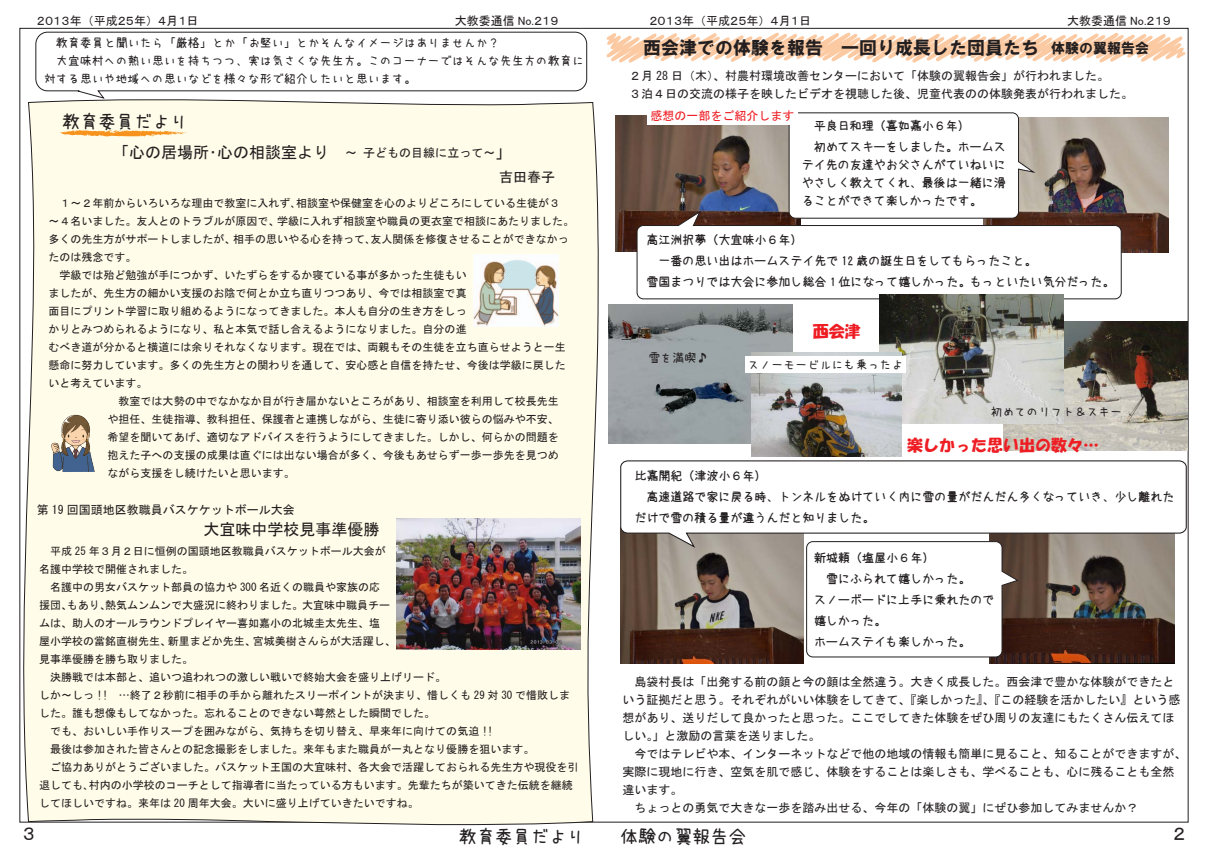
<style>
.page{position:relative;width:1208px;height:859px;background:#fff}
.page>*{position:absolute;margin:0;border:0;box-sizing:border-box;transform-origin:0 0}
.t1{font:18px "HG Soei Kakugothic UB";color:#231f20}
.t2{font:18px "uzura font";color:#231f20}
.t3{font:18px "MS P Gothic";color:#231f20}
.t4{font:16px "MS Gothic";color:#231f20}
.t5{font:16px "HG Soei Kakupoptai";color:#ee1d23}
.t6{font:14px "MS Gothic";color:#231f20}
.t7{font:12px/18px "MS Gothic";color:#231f20}
.t8{font:12px/21px "azukifont LB";color:#231f20}
.t9{font:12px/18px "uzura font";color:#231f20}
.t10{font:12px "MS P Gothic";color:#231f20}
.t11{font:12px "MS Gothic";color:#ee1d23}
.t12{font:11px/18px "MS Gothic";color:#231f20}
.s1{font-size:12px}
.s2{font-size:14px}
</style>
<div class="page">
<img style="left:620px;top:549px;width:183px;height:115px">
<img style="left:615px;top:116px;width:173px;height:136px">
<img style="left:1034px;top:117px;width:134px;height:136px">
<img style="left:989px;top:549px;width:185px;height:114px">
<svg style="left:636px;top:209px;width:486px;height:91px"></svg>
<svg style="left:604px;top:27px;width:584px;height:39px"></svg>
<svg style="left:788px;top:112px;width:246px;height:107px"></svg>
<svg style="left:620px;top:460px;width:567px;height:89px"></svg>
<svg style="left:805px;top:541px;width:213px;height:117px"></svg>
<img style="left:1003px;top:322px;width:184px;height:128px">
<img style="left:608px;top:305px;width:185px;height:138px">
<img style="left:879px;top:295px;width:184px;height:128px">
<img style="left:752px;top:352px;width:150px;height:105px">
<div style="left:745px;top:357px;width:161px;height:16px;background:#fff"></div>
<div style="left:647px;top:107px;width:150px;height:17px;background:#fff"></div>
<div style="left:19px;top:95px;width:580px;height:730px;background:#fffde9"></div>
<svg style="left:60px;top:130px;width:128px;height:7px"></svg>
<svg style="left:35px;top:32px;width:552px;height:67px"></svg>
<img style="left:396px;top:518px;width:184px;height:131px">
<img style="left:473px;top:255px;width:85px;height:72px">
<img style="left:45px;top:408px;width:57px;height:65px">
<p class="t10" style="left:37px;top:14px;width:163px">２０１３年（平成２５年）４月１日</p>
<p class="t10" style="left:455px;top:14px;width:105px">大教委通信 No.２１９</p>
<p class="t10" style="left:649px;top:14px;width:163px">２０１３年（平成２５年）４月１日</p>
<p class="t10" style="left:1067px;top:14px;width:105px">大教委通信 No.２１９</p>
<p class="t9" style="left:44px;top:34px;width:541px">　教育委員と聞いたら「厳格」とか「お堅い」とかそんなイメージはありませんか？<br>　大宜味村への熱い思いを持ちつつ、実は気さくな先生方。このコーナーではそんな先生方の教育に対する思いや地域への思いなどを様々な形で紹介したいと思います。</p>
<h1 class="t2" style="left:62px;top:113px;width:128px">教育委員だより</h1>
<h2 class="t4" style="left:113px;top:144px;width:400px">「心の居場所･心の相談室より　<span class="s1">～ 子どもの目線に立って～</span>」</h2>
<p class="t6" style="left:499px;top:169px;width:57px">吉田春子</p>
<p class="t12" style="left:49px;top:194px;width:513px">　１～２年前からいろいろな理由で教室に入れず､相談室や保健室を心のよりどころにしている生徒が３</p>
<p class="t12" style="left:49px;top:212px;width:527px">～４名いました。友人とのトラブルが原因で、学級に入れず相談室や職員の更衣室で相談にあたりました。</p>
<p class="t12" style="left:49px;top:230px;width:522px">多くの先生方がサポートしましたが、相手の思いやる心を持って､友人関係を修復させることができなかっ</p>
<p class="t12" style="left:49px;top:248px;width:89px">たのは残念です。</p>
<p class="t12" style="left:49px;top:266px;width:419px">　学級では殆ど勉強が手につかず、いたずらをするか寝ている事が多かった生徒もい</p>
<p class="t12" style="left:49px;top:284px;width:419px">ましたが、先生方の細かい支援のお陰で何とか立ち直りつつあり、今では相談室で真</p>
<p class="t12" style="left:49px;top:302px;width:419px">面目にプリント学習に取り組めるようになってきました。本人も自分の生き方をしっ</p>
<p class="t12" style="left:49px;top:320px;width:419px">かりとみつめられるようになり、私と本気で話し合えるようになりました。自分の進</p>
<p class="t12" style="left:49px;top:338px;width:518px">むべき道が分かると横道には余りそれなくなります。現在では、両親もその生徒を立ち直らせようと一生</p>
<p class="t12" style="left:49px;top:356px;width:518px">懸命に努力しています。多くの先生方との関わりを通して、安心感と自信を持たせ、今後は学級に戻した</p>
<p class="t12" style="left:49px;top:374px;width:100px">いと考えています。</p>
<p class="t12" style="left:108px;top:392px;width:453px">　教室では大勢の中でなかなか目が行き届かないところがあり、相談室を利用して校長先生</p>
<p class="t12" style="left:108px;top:410px;width:453px">や担任、生徒指導、教科担任、保護者と連携しながら、生徒に寄り添い彼らの悩みや不安、</p>
<p class="t12" style="left:108px;top:428px;width:453px">希望を聞いてあげ、適切なアドバイスを行うようにしてきました。しかし、何らかの問題を</p>
<p class="t12" style="left:108px;top:446px;width:453px">抱えた子への支援の成果は直ぐには出ない場合が多く、今後もあせらず一歩一歩先を見つめ</p>
<p class="t12" style="left:108px;top:464px;width:188px">ながら支援をし続けたいと思います。</p>
<p class="t7" style="left:37px;top:500px;width:259px">第 19 回国頭地区教職員バスケケットボール大会</p>
<h2 class="t4" style="left:204px;top:521px;width:177px">大宜味中学校見事準優勝</h2>
<p class="t12" style="left:39px;top:542px;width:541px">　平成 25 年３月２日に恒例の国頭地区教職員バスケットボール大会が<br>名護中学校で開催されました。<br>　名護中の男女バスケット部員の協力や 300 名近くの職員や家族の応<br>援団、もあり、熱気ムンムンで大盛況に終わりました。大宜味中職員チー<br>ムは、助人のオールラウンドプレイヤー喜如嘉小の北城圭太先生、塩<br>屋小学校の當銘直樹先生、新里まどか先生、宮城美樹さんらが大活躍し、<br>見事準優勝を勝ち取りました。<br>　決勝戦では本部と、追いつ追われつの激しい戦いで終始大会を盛り上げリード。<br>しか～しっ !!　…終了２秒前に相手の手から離れたスリーポイントが決まり、惜しくも 29 対 30 で惜敗しました。誰も想像もしてなかった。忘れることのできない萼然とした瞬間でした。<br>　でも、おいしい手作りスープを囲みながら、気持ちを切り替え、早来年に向けての気迫 !!<br>　最後は参加された皆さんとの記念撮影をしました。来年もまた職員が一丸となり優勝を狙います。<br>　ご協力ありがとうございました。バスケット王国の大宜味村、各大会で活躍しておられる先生方や現役を引退しても､村内の小学校のコーチとして指導者に当たっている方もいます。先輩たちが築いてきた伝統を継続してほしいですね。来年は 20 周年大会。大いに盛り上げていきたいですね。</p>
<h1 class="t3" style="left:23px;top:824px;width:14px">３</h1>
<h1 class="t2" style="left:459px;top:827px;width:127px">教育委員だより</h1>
<h1 class="t1" style="left:643px;top:39px;width:507px">西会津での体験を報告　一回り成長した団員たち <span class="s2">体験の翼報告会</span></h1>
<p class="t7" style="left:617px;top:67px;width:518px">　２月 28 日（木）、村農村環境改善センターにおいて「体験の翼報告会」が行われました。<br>　３泊４日の交流の様子を映したビデオを視聴した後、児童代表のの体験発表が行われました。</p>
<p class="t11" style="left:650px;top:110px;width:145px">感想の一部をご紹介します</p>
<p class="t8" style="left:802px;top:115px;width:205px">　平良日和理（喜如嘉小６年）<br>　初めてスキーをしました。ホームス</p>
<p class="t8" style="left:802px;top:155px;width:205px;line-height:18px;text-align:justify">テイ先の友達やお父さんがていねいにやさしく教えてくれ、最後は一緒に滑ることができて楽しかったです。</p>
<p class="t8" style="left:646px;top:229px;width:469px">高江洲択夢（大宜味小６年）<br>　一番の思い出はホームステイ先で 12 歳の誕生日をしてもらったこと。<br>雪国まつりでは大会に参加し総合１位になって嬉しかった。もっといたい気分だった。</p>
<p class="t9" style="left:648px;top:348px;width:61px">雪を満喫♪</p>
<h2 class="t5" style="left:813px;top:323px;width:49px">西会津</h2>
<p class="t9" style="left:747px;top:356px;width:157px">スノーモービルにも乗ったよ</p>
<p class="t9" style="left:990px;top:403px;width:133px">初めてのリフト＆スキー</p>
<h2 class="t5" style="left:907px;top:437px;width:193px">楽しかった思い出の数々…</h2>
<p class="t8" style="left:634px;top:465px;width:541px">比嘉開紀（津波小６年）<br>　高速道路で家に戻る時、トンネルをぬけていく内に雪の量がだんだん多くなっていき、少し離れただけで雪の積る量が違うんだと知りました。</p>
<p class="t8" style="left:814px;top:547px;width:181px">新城頼（塩屋小６年）<br>　雪にふられて嬉しかった。<br>スノーボードに上手に乗れたので嬉しかった。<br>ホームステイも楽しかった。</p>
<p class="t7" style="left:622px;top:672px;width:565px">　島袋村長は「出発する前の顔と今の顔は全然違う。大きく成長した。西会津で豊かな体験ができたという証拠だと思う。それぞれがいい体験をしてきて、『楽しかった』、『この経験を活かしたい』という感想があり、送りだして良かったと思った。ここでしてきた体験をぜひ周りの友達にもたくさん伝えてほしい。」と激励の言葉を送りました。<br>　今ではテレビや本、インターネットなどで他の地域の情報も簡単に見ること、知ることができますが、実際に現地に行き、空気を肌で感じ、体験をすることは楽しさも、学べることも、心に残ることも全然違います。<br>　ちょっとの勇気で大きな一歩を踏み出せる、今年の「体験の翼」にぜひ参加してみませんか？</p>
<h1 class="t2" style="left:620px;top:827px;width:127px">体験の翼報告会</h1>
<h1 class="t3" style="left:1173px;top:824px;width:14px">２</h1>
</div>
